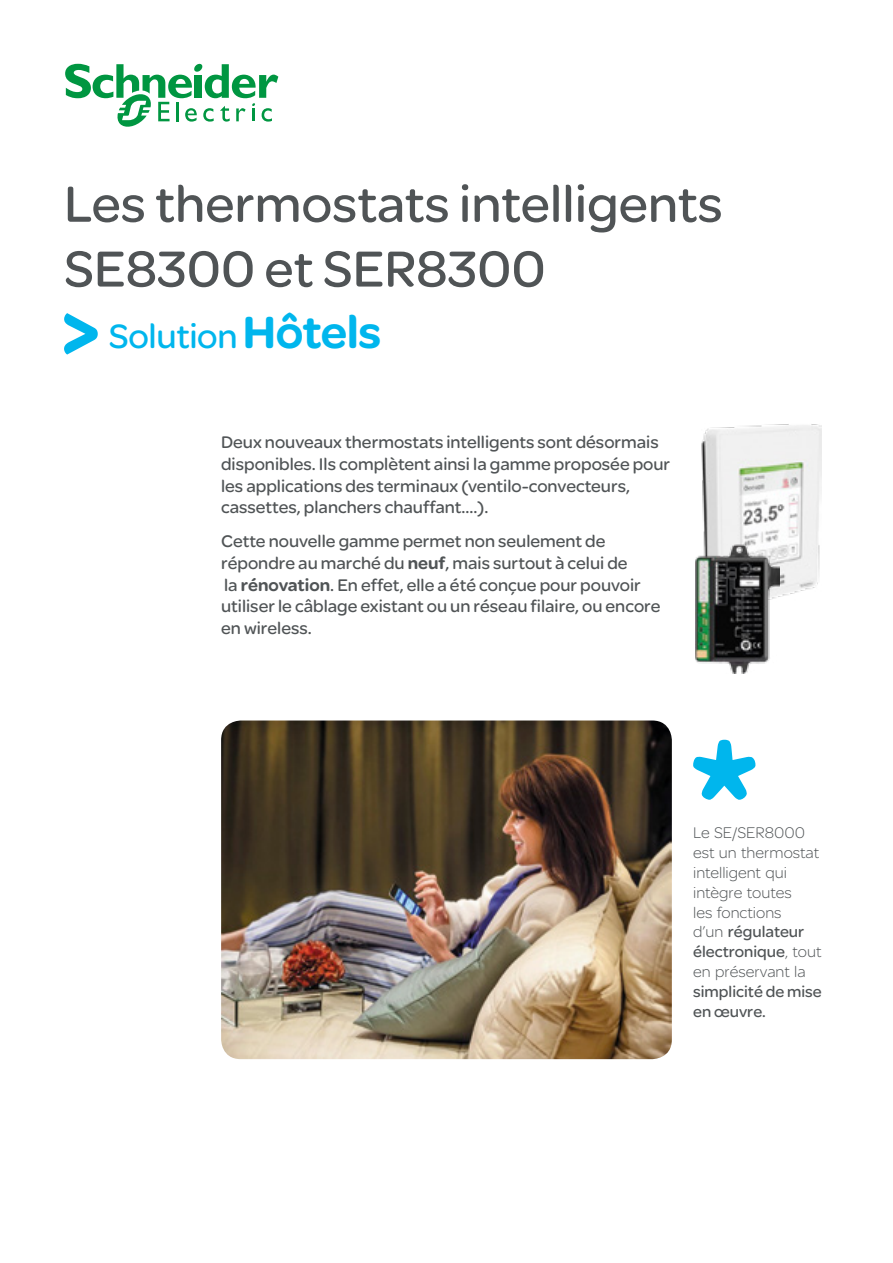
<style>
.page{position:relative;width:893px;height:1263px;background:#fff}
.page>*{position:absolute;margin:0;border:0;box-sizing:border-box;transform-origin:0 0}
.t1{font:54px/64.8px "SE Optimist";color:#505456}
.t2{font:36px "SE Optimist";letter-spacing:-.01em;color:#00b6ed}
.t3{font:18px/21.6px "SE Optimist";color:#505456}
.t4{font:300 16.5px/19.8px "SE Optimist";color:#505456}
.t5{font:16.5px/19.8px "SE Optimist";color:#505456}
.s1{font-weight:900;font-size:48px}
.s2{font-weight:900}
.s3{font-weight:400}
</style>
<div class="page">
<img style="left:221px;top:720px;width:451px;height:339px">
<svg style="left:64px;top:313px;width:34px;height:42px"></svg>
<svg style="left:693px;top:740px;width:63px;height:60px"></svg>
<svg style="left:65px;top:63px;width:213px;height:64px"></svg>
<img style="left:701px;top:424px;width:120px;height:173px">
<img style="left:695px;top:545px;width:84px;height:128px">
<h1 class="t1" style="left:64px;top:170px;width:660px">Les thermostats intelligents<br>SE8300 et SER8300</h1>
<h2 class="t2" style="left:109px;top:311px;width:274px">Solution <span class="s1">Hôtels</span></h2>
<p class="t3" style="left:221px;top:431px;width:451px">Deux nouveaux thermostats intelligents sont désormais disponibles. Ils complètent ainsi la gamme proposée pour les applications des terminaux (ventilo-convecteurs, cassettes, planchers chauffant….).</p>
<p class="t3" style="left:221px;top:530px;width:441px">Cette nouvelle gamme permet non seulement de répondre au marché du <span class="s2">neuf</span>, mais surtout à celui de<br>la <span class="s2">rénovation</span>. En effet, elle a été conçue pour pouvoir utiliser le câblage existant ou un réseau filaire, ou encore en wireless.</p>
<p class="t4" style="left:693px;top:822px;width:130px">Le SE/SER8000 est un thermostat intelligent qui intègre toutes<br>les fonctions<br>d’un <span class="s3">régulateur électronique</span>, tout en préservant la</p>
<p class="t5" style="left:693px;top:981px;width:130px">simplicité de mise en œuvre.</p>
</div>
